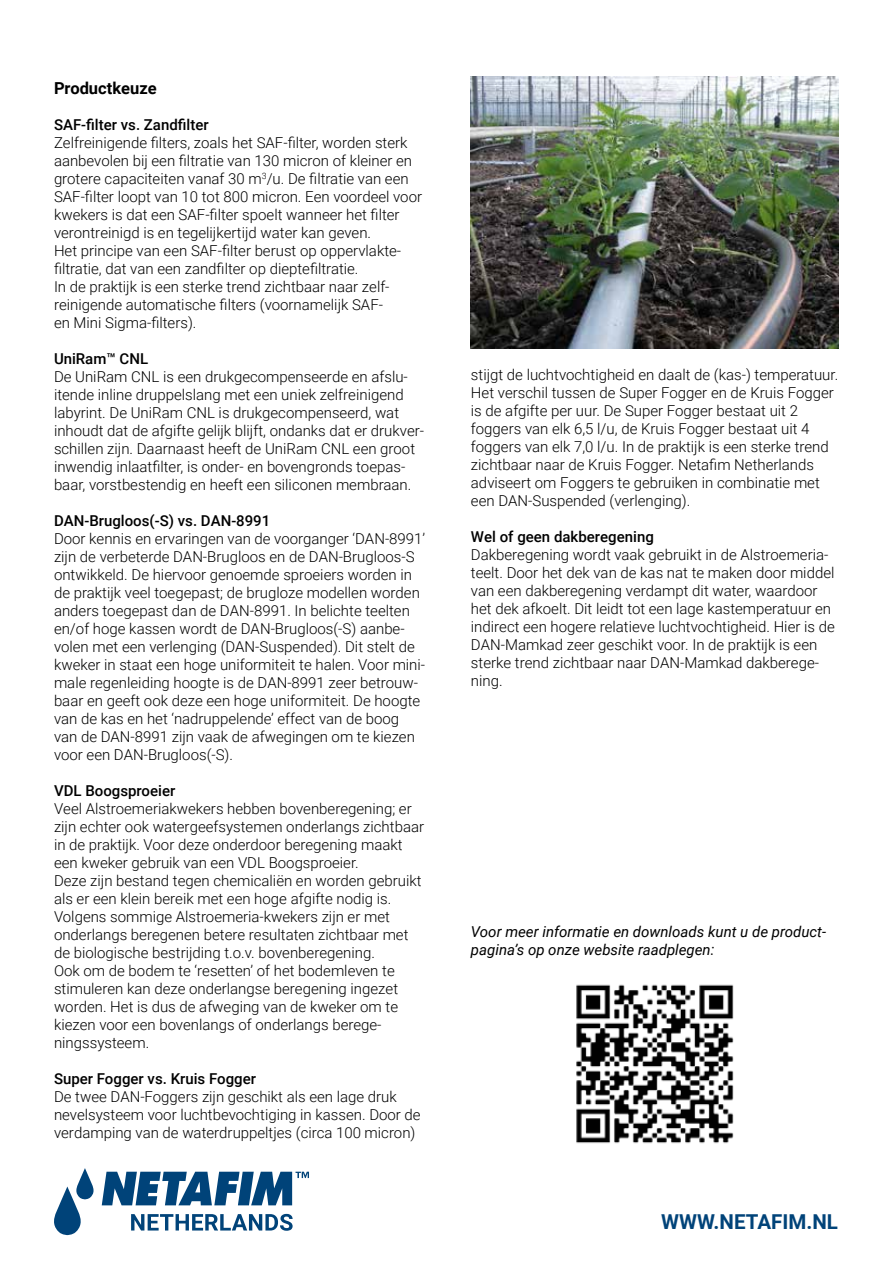
<style>
.page{position:relative;width:893px;height:1263px;background:#fff}
.page>*{position:absolute;margin:0;border:0;box-sizing:border-box;transform-origin:0 0}
.t1{font:700 20.55px "Roboto";color:#004379}
.t2{font:700 16.5px "Roboto";color:#000}
.t3{font:300 15px/18px "Roboto";color:#000}
.t4{font:500 15px "Roboto";color:#000}
.t5{font:italic 15px/18px "Roboto";color:#000}
</style>
<div class="page">
<svg style="left:54px;top:1168px;width:40px;height:67px"></svg>
<svg style="left:131px;top:1214px;width:162px;height:17px"></svg>
<svg style="left:102px;top:1172px;width:207px;height:33px"></svg>
<img style="left:471px;top:77px;width:368px;height:272px">
<img style="left:576px;top:984px;width:158px;height:160px">
<p class="t2" style="left:54px;top:76px;width:104px">Productkeuze</p>
<p class="t4" style="left:54px;top:114px;width:156px">SAF-filter vs. Zandfilter</p>
<p class="t3" style="left:54px;top:133px;width:370px">Zelfreinigende filters, zoals het SAF-filter, worden sterk aanbevolen bij een filtratie van 130 micron of kleiner en grotere capaciteiten vanaf 30 m<sup>3</sup>/u. De filtratie van een SAF-filter loopt van 10 tot 800 micron. Een voordeel voor kwekers is dat een SAF-filter spoelt wanneer het filter verontreinigd is en tegelijkertijd water kan geven.<br>Het principe van een SAF-filter berust op oppervlakte&shy;filtratie, dat van een zandfilter op dieptefiltratie.<br>In de praktijk is een sterke trend zichtbaar naar zelf&shy;reinigende automatische filters (voornamelijk SAF-<br>en Mini Sigma-filters).</p>
<p class="t4" style="left:54px;top:348px;width:96px">UniRam™ CNL</p>
<p class="t3" style="left:54px;top:367px;width:372px">De UniRam CNL is een drukgecompenseerde en afslu&shy;itende inline druppelslang met een uniek zelfreinigend labyrint. De UniRam CNL is drukgecompenseerd, wat inhoudt dat de afgifte gelijk blijft, ondanks dat er drukver&shy;schillen zijn. Daarnaast heeft de UniRam CNL een groot inwendig inlaatfilter, is onder- en bovengronds toepas&shy;baar, vorstbestendig en heeft een siliconen membraan.</p>
<p class="t4" style="left:54px;top:510px;width:218px">DAN-Brugloos(-S) vs. DAN-8991</p>
<p class="t3" style="left:54px;top:529px;width:373px">Door kennis en ervaringen van de voorganger ‘DAN-8991’ zijn de verbeterde DAN-Brugloos en de DAN-Brugloos-S ontwikkeld. De hiervoor genoemde sproeiers worden in de praktijk veel toegepast; de brugloze modellen worden anders toegepast dan de DAN-8991. In belichte teelten en/of hoge kassen wordt de DAN-Brugloos(-S) aanbe&shy;volen met een verlenging (DAN-Suspended). Dit stelt de kweker in staat een hoge uniformiteit te halen. Voor mini&shy;male regenleiding hoogte is de DAN-8991 zeer betrouw&shy;baar en geeft ook deze een hoge uniformiteit. De hoogte van de kas en het ‘nadruppelende’ effect van de boog van de DAN-8991 zijn vaak de afwegingen om te kiezen voor een DAN-Brugloos(-S).</p>
<p class="t4" style="left:54px;top:780px;width:123px">VDL Boogsproeier</p>
<p class="t3" style="left:54px;top:799px;width:372px">Veel Alstroemeriakwekers hebben bovenberegening; er zijn echter ook watergeefsystemen onderlangs zichtbaar in de praktijk. Voor deze onderdoor beregening maakt een kweker gebruik van een VDL Boogsproeier.<br>Deze zijn bestand tegen chemicaliën en worden gebruikt als er een klein bereik met een hoge afgifte nodig is.<br>Volgens sommige Alstroemeria-kwekers zijn er met onderlangs beregenen betere resultaten zichtbaar met de biologische bestrijding t.o.v. bovenberegening.<br>Ook om de bodem te ‘resetten’ of het bodemleven te stimuleren kan deze onderlangse beregening ingezet worden. Het is dus de afweging van de kweker om te kiezen voor een bovenlangs of onderlangs berege&shy;ningssysteem.</p>
<p class="t4" style="left:54px;top:1068px;width:204px">Super Fogger vs. Kruis Fogger</p>
<p class="t3" style="left:54px;top:1087px;width:368px">De twee DAN-Foggers zijn geschikt als een lage druk nevelsysteem voor luchtbevochtiging in kassen. Door de verdamping van de waterdruppeltjes (circa 100 micron)</p>
<p class="t3" style="left:471px;top:365px;width:369px">stijgt de luchtvochtigheid en daalt de (kas-) temperatuur.<br>Het verschil tussen de Super Fogger en de Kruis Fogger is de afgifte per uur. De Super Fogger bestaat uit 2 foggers van elk 6,5 l/u, de Kruis Fogger bestaat uit 4 foggers van elk 7,0 l/u. In de praktijk is een sterke trend zichtbaar naar de Kruis Fogger. Netafim Netherlands adviseert om Foggers te gebruiken in combinatie met een DAN-Suspended (verlenging).</p>
<p class="t4" style="left:471px;top:526px;width:184px">Wel of geen dakberegening</p>
<p class="t3" style="left:471px;top:545px;width:365px">Dakberegening wordt vaak gebruikt in de Alstroemeria&shy;teelt. Door het dek van de kas nat te maken door middel van een dakberegening verdampt dit water, waardoor het dek afkoelt. Dit leidt tot een lage kastemperatuur en indirect een hogere relatieve luchtvochtigheid. Hier is de DAN-Mamkad zeer geschikt voor. In de praktijk is een sterke trend zichtbaar naar DAN-Mamkad dakberege&shy;ning.</p>
<p class="t5" style="left:471px;top:922px;width:357px">Voor meer informatie en downloads kunt u de product&shy;pagina’s op onze website raadplegen:</p>
<h1 class="t1" style="left:661px;top:1208px;width:178px">WWW.NETAFIM.NL</h1>
</div>
